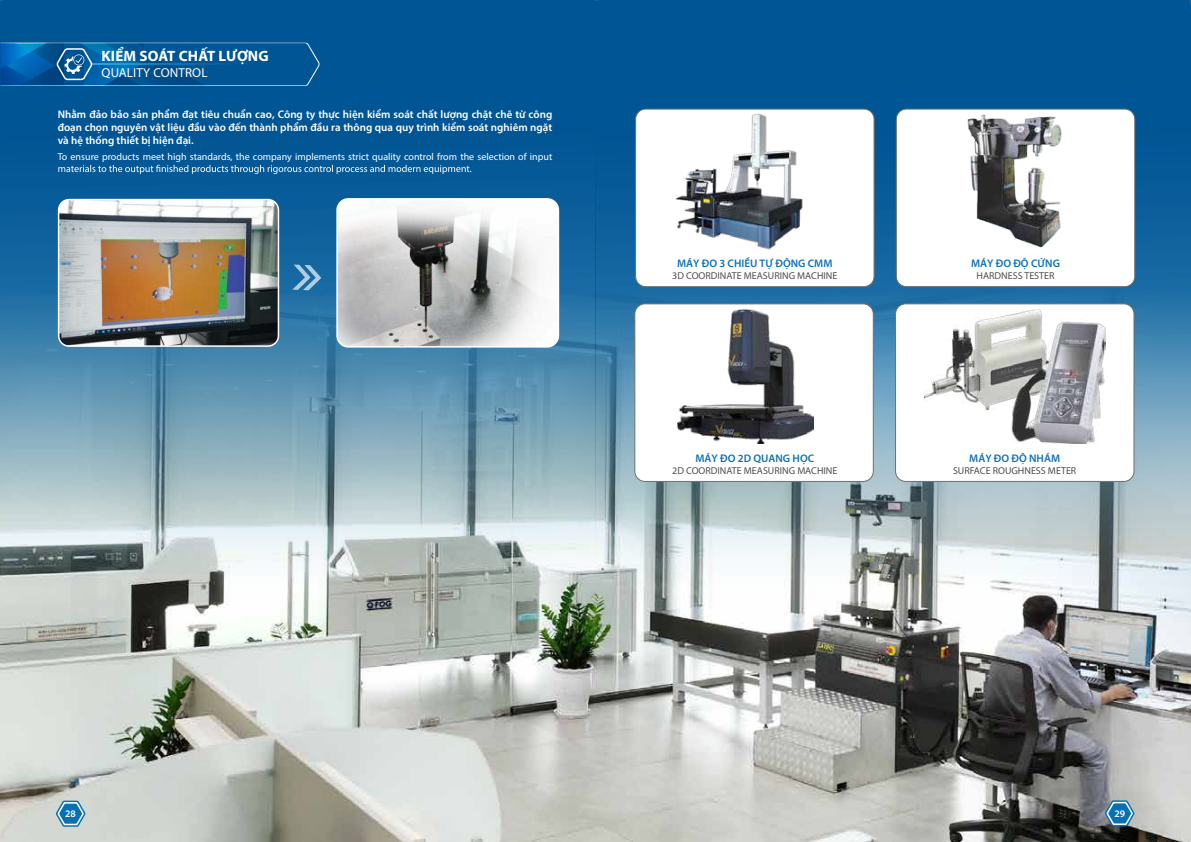
<style>
.page{position:relative;width:1191px;height:842px;background:#fff}
.page>*{position:absolute;margin:0;border:0;box-sizing:border-box;transform-origin:0 0}
.t1{font:700 15px "Myriad Pro";letter-spacing:.01em;color:#fff}
.t2{font:13px "Myriad Pro";letter-spacing:.01em;color:#fff}
.t3{font:600 11px/13.2px "Myriad Pro";color:#fff;text-align:justify}
.t4{font:600 11px "Myriad Pro";color:#0f71b6}
.t5{font:10px "Myriad Pro";color:#fff}
.t6{font:10px "Myriad Pro";color:#4f4e4f}
.t7{font:600 10px "Myriad Pro";color:#fff}
</style>
<div class="page">
<div style="left:0;top:0;width:595px;height:83px;background:#005594"></div>
<div style="left:595px;top:0;width:595px;height:83px;background:#005594"></div>
<img style="left:0;top:83px;width:1190px;height:759px">
<svg style="left:58px;top:165px;width:413px;height:9px;background:#387bac"></svg>
<svg style="left:1104px;top:800px;width:30px;height:26px"></svg>
<svg style="left:56px;top:801px;width:29px;height:26px"></svg>
<svg style="left:1px;top:43px;width:319px;height:43px;background:#0a5f9e"></svg>
<div style="left:336px;top:198px;width:223px;height:150px;border:3px solid #fff;border-radius:11px"></div>
<img style="left:59px;top:200px;width:219px;height:146px">
<img style="left:338px;top:200px;width:219px;height:146px">
<div style="left:58px;top:199px;width:221px;height:148px;border:2px solid #fff;border-radius:11px"></div>
<svg style="left:292px;top:265px;width:29px;height:25px"></svg>
<div style="left:635px;top:109px;width:239px;height:178px;background:#fff;border-radius:10px"></div>
<div style="left:635px;top:109px;width:239px;height:178px;border:1px solid #6e6f72;border-radius:10px"></div>
<div style="left:896px;top:109px;width:238px;height:178px;background:#fff;border-radius:10px"></div>
<div style="left:896px;top:109px;width:239px;height:178px;border:1px solid #6e6f72;border-radius:10px"></div>
<div style="left:635px;top:304px;width:238px;height:177px;background:#fff;border-radius:10px"></div>
<div style="left:634px;top:304px;width:239px;height:178px;border:1px solid #6e6f72;border-radius:10px"></div>
<div style="left:895px;top:304px;width:239px;height:177px;background:#fff;border-radius:10px"></div>
<div style="left:895px;top:304px;width:239px;height:178px;border:1px solid #6e6f72;border-radius:10px"></div>
<img style="left:677px;top:310px;width:136px;height:134px">
<img style="left:675px;top:110px;width:141px;height:140px">
<img style="left:924px;top:310px;width:181px;height:134px">
<img style="left:965px;top:109px;width:101px;height:138px">
<h1 class="t1" style="left:102px;top:46px;width:169px">KIỂM SOÁT CHẤT LƯỢNG</h1>
<p class="t2" style="left:102px;top:65px;width:107px">QUALITY CONTROL</p>
<p class="t3" style="left:58px;top:107px;width:496px">Nhằm đảo bảo sản phẩm đạt tiêu chuẩn cao, Công ty thực hiện kiểm soát chất lượng chặt chẽ từ công đoạn chọn nguyên vật liệu đầu vào đến thành phẩm đầu ra thông qua quy trình kiểm soát nghiêm ngặt và hệ thống thiết bị hiện đại.</p>
<p class="t5" style="left:58px;top:150px;width:496px">To ensure products meet high standards, the company implements strict quality control from the selection of input</p>
<p class="t4" style="left:677px;top:256px;width:157px">MÁY ĐO 3 CHIỀU TỰ ĐỘNG CMM</p>
<p class="t6" style="left:672px;top:269px;width:167px">3D COORDINATE MEASURING MACHINE</p>
<p class="t4" style="left:695px;top:451px;width:120px">MÁY ĐO 2D QUANG HỌC</p>
<p class="t6" style="left:672px;top:464px;width:167px">2D COORDINATE MEASURING MACHINE</p>
<p class="t4" style="left:971px;top:256px;width:90px">MÁY ĐO ĐỘ CỨNG</p>
<p class="t6" style="left:976px;top:269px;width:79px">HARDNESS TESTER</p>
<p class="t4" style="left:969px;top:451px;width:92px">MÁY ĐO ĐỘ NHÁM</p>
<p class="t6" style="left:953px;top:464px;width:125px">SURFACE ROUGHNESS METER</p>
<p class="t7" style="left:65px;top:807px;width:12px">28</p>
<p class="t7" style="left:1114px;top:807px;width:12px">29</p>
</div>
